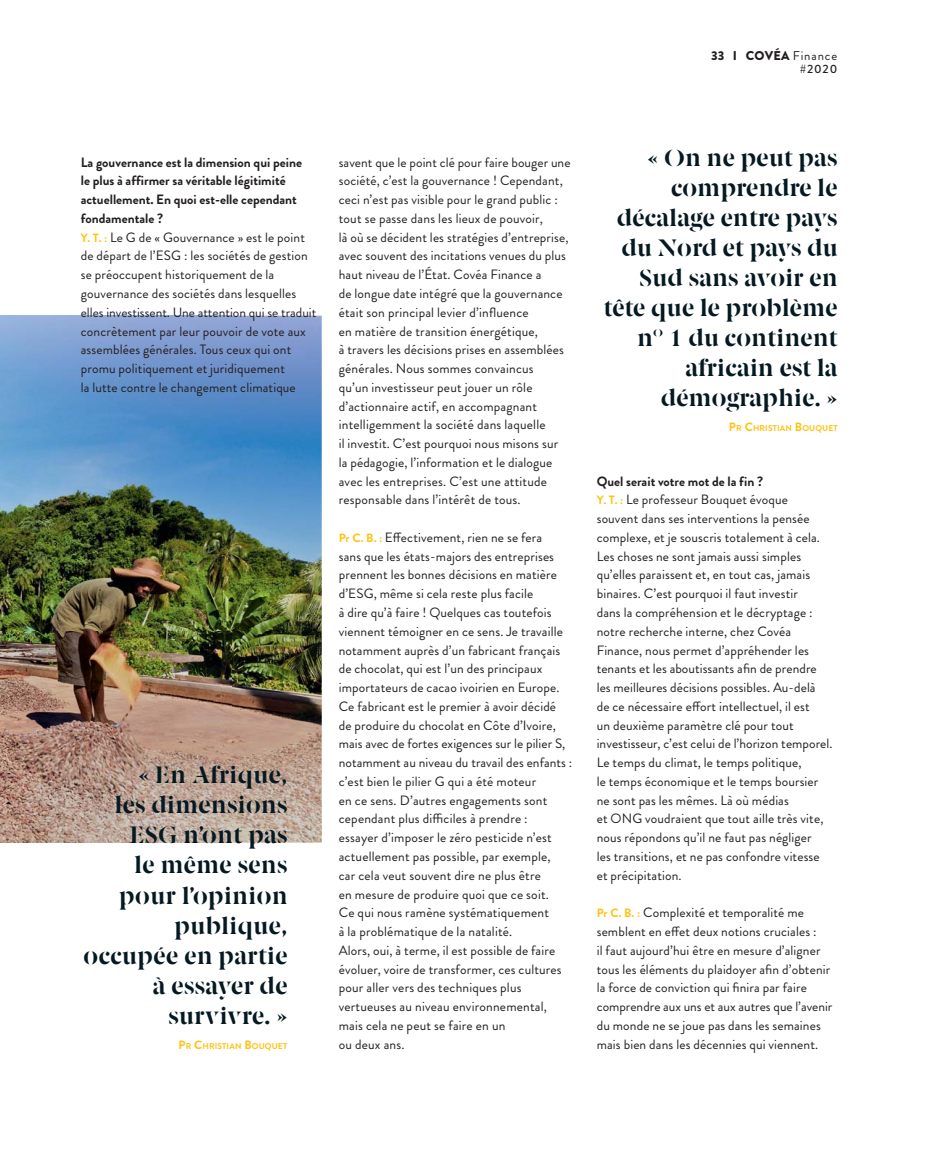
<style>
.page{position:relative;width:927px;height:1149px;background:#fff}
.page>*{position:absolute;margin:0;border:0;box-sizing:border-box;transform-origin:0 0}
.t1{font:700 24px/30px "Berlingske Serif St";letter-spacing:.02em;color:#051922;text-align:right}
.t2{font:13.5px/18.8px "Brandon Grotesque";letter-spacing:.01em;color:#231f20}
.t3{font:900 12.75px "Brandon Grotesque";letter-spacing:.015em;color:#231f20}
.t4{font:500 12px "Brandon Grotesque";color:#231f20}
.t5{font:700 8.4px "Brandon Grotesque";letter-spacing:.015em;color:#ffc20e}
.s1{font-weight:400}
.s2{font-weight:700}
.s3{font-weight:700;font-size:12px;color:#ffc20e}
.s4{font-size:12px}
</style>
<div class="page">
<img style="left:0;top:316px;width:322px;height:526px">
<img style="left:0;top:842px;width:231px;height:1px">
<p class="t3" style="left:711px;top:47px;width:128px">33 I COVÉA <span class="s1">Finance</span></p>
<p class="t4" style="left:800px;top:60px;width:39px">#2020</p>
<p class="t2" style="left:81px;top:153px;width:237px"><span class="s2">La gouvernance est la dimension qui peine<br>le plus à affirmer sa véritable légitimité actuellement. En quoi est-elle cependant fondamentale ?<br></span><span class="s3">Y. T. :</span> Le G de « Gouvernance » est le point de départ de l’ESG : les sociétés de gestion se préoccupent historiquement de la gouvernance des sociétés dans lesquelles elles investissent. Une attention qui se traduit concrètement par leur pouvoir de vote aux assemblées générales. Tous ceux qui ont promu politiquement et juridiquement<br>la lutte contre le changement climatique</p>
<p class="t2" style="left:339px;top:153px;width:233px">savent que le point clé pour faire bouger une société, c’est la gouvernance ! Cependant, ceci n’est pas visible pour le grand public : tout se passe dans les lieux de pouvoir,<br>là où se décident les stratégies d’entreprise, avec souvent des incitations venues du plus haut niveau de l’État. Covéa Finance a<br>de longue date intégré que la gouvernance était son principal levier d’influence<br>en matière de transition énergétique,<br>à travers les décisions prises en assemblées générales. Nous sommes convaincus<br>qu’un investisseur peut jouer un rôle d’actionnaire actif, en accompagnant intelligemment la société dans laquelle<br>il investit. C’est pourquoi nous misons sur<br>la pédagogie, l’information et le dialogue avec les entreprises. C’est une attitude responsable dans l’intérêt de tous.</p>
<p class="t2" style="left:339px;top:528px;width:235px"><span class="s3">Pr C. B. :</span> Effectivement, rien ne se fera<br>sans que les états-majors des entreprises prennent les bonnes décisions en matière d’ESG, même si cela reste plus facile<br>à dire qu’à faire ! Quelques cas toutefois viennent témoigner en ce sens. Je travaille notamment auprès d’un fabricant français de chocolat, qui est l’un des principaux importateurs de cacao ivoirien en Europe.<br>Ce fabricant est le premier à avoir décidé<br>de produire du chocolat en Côte d’Ivoire, mais avec de fortes exigences sur le pilier S, notamment au niveau du travail des enfants : c’est bien le pilier G qui a été moteur<br>en ce sens. D’autres engagements sont cependant plus difficiles à prendre :<br>essayer d’imposer le zéro pesticide n’est actuellement pas possible, par exemple,<br>car cela veut souvent dire ne plus être<br>en mesure de produire quoi que ce soit.<br>Ce qui nous ramène systématiquement<br>à la problématique de la natalité.<br>Alors, oui, à terme, il est possible de faire évoluer, voire de transformer, ces cultures pour aller vers des techniques plus vertueuses au niveau environnemental, mais cela ne peut se faire en un<br>ou deux ans.</p>
<h1 class="t1" style="left:84px;top:759px;width:205px">« En Afrique,<br>les dimensions<br>ESG n’ont pas<br>le même sens pour l’opinion publique, occupée en partie à essayer de survivre. »</h1>
<p class="t5" style="left:179px;top:1039px;width:110px"><span class="s4">P</span>R <span class="s4">C</span>HRISTIAN <span class="s4">B</span>OUQUET</p>
<h1 class="t1" style="left:604px;top:142px;width:235px">« On ne peut pas comprendre le décalage entre pays du Nord et pays du<br>Sud sans avoir en tête que le problème n° 1 du continent africain est la démographie. »</h1>
<p class="t5" style="left:729px;top:422px;width:110px"><span class="s4">P</span>R <span class="s4">C</span>HRISTIAN <span class="s4">B</span>OUQUET</p>
<p class="t2" style="left:597px;top:471px;width:237px"><span class="s2">Quel serait votre mot de la fin ?<br></span><span class="s3">Y. T. :</span> Le professeur Bouquet évoque souvent dans ses interventions la pensée complexe, et je souscris totalement à cela.<br>Les choses ne sont jamais aussi simples qu’elles paraissent et, en tout cas, jamais binaires. C’est pourquoi il faut investir<br>dans la compréhension et le décryptage : notre recherche interne, chez Covéa Finance, nous permet d’appréhender les tenants et les aboutissants afin de prendre les meilleures décisions possibles. Au-delà<br>de ce nécessaire effort intellectuel, il est<br>un deuxième paramètre clé pour tout investisseur, c’est celui de l’horizon temporel.<br>Le temps du climat, le temps politique,<br>le temps économique et le temps boursier ne sont pas les mêmes. Là où médias<br>et ONG voudraient que tout aille très vite, nous répondons qu’il ne faut pas négliger<br>les transitions, et ne pas confondre vitesse et précipitation.</p>
<p class="t2" style="left:597px;top:903px;width:237px"><span class="s3">Pr C. B. :</span> Complexité et temporalité me semblent en effet deux notions cruciales :<br>il faut aujourd’hui être en mesure d’aligner tous les éléments du plaidoyer afin d’obtenir la force de conviction qui finira par faire comprendre aux uns et aux autres que l’avenir du monde ne se joue pas dans les semaines mais bien dans les décennies qui viennent.</p>
</div>
